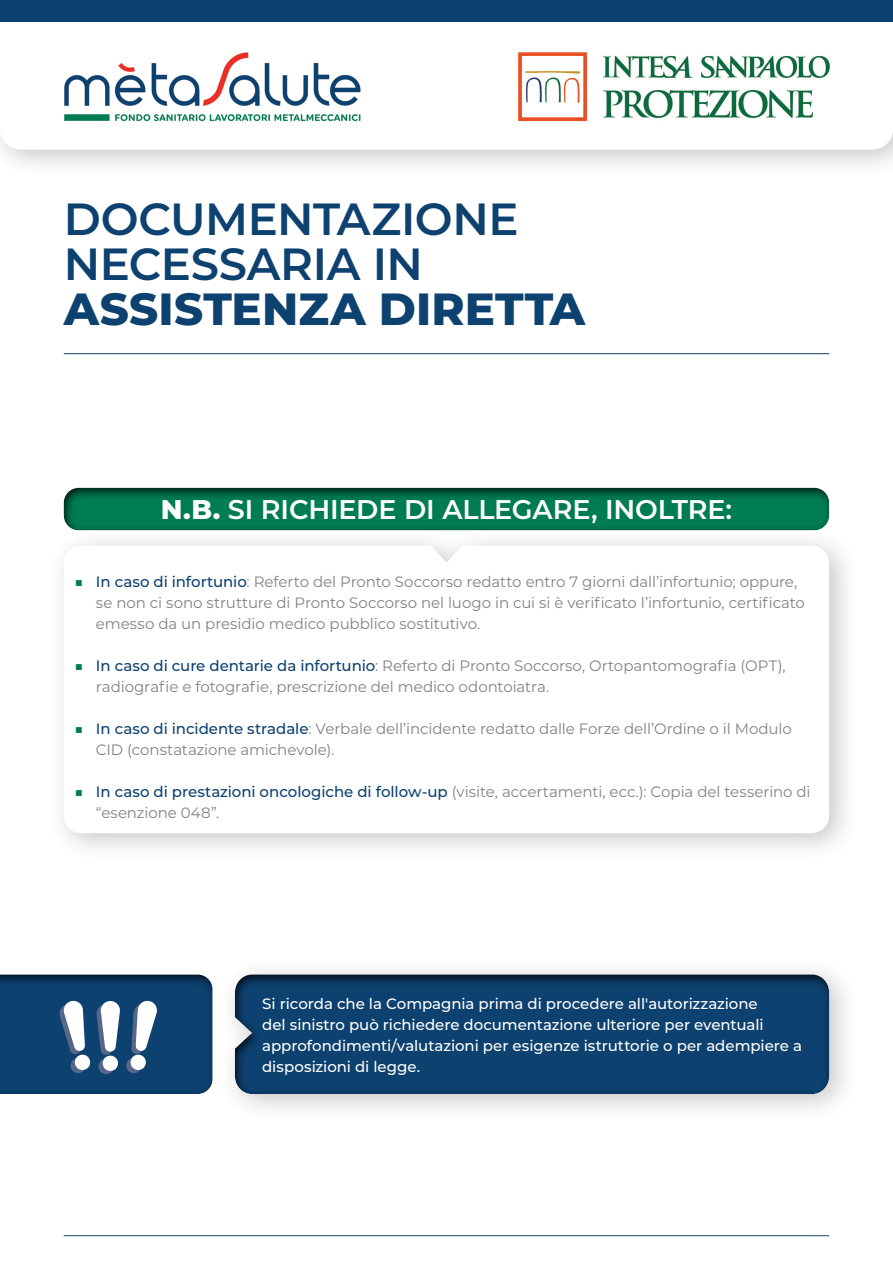
<style>
.page{position:relative;width:893px;height:1263px;background:#fff}
.page>*{position:absolute;margin:0;border:0;box-sizing:border-box;transform-origin:0 0}
.t1{font:600 45px/45px "Montserrat";letter-spacing:-.01em;color:#0d416f}
.t2{font:800 45px "Montserrat";letter-spacing:.005em;color:#0d416f}
.t3{font:600 27px "Montserrat";letter-spacing:-.005em;color:#fff}
.t4{font:15px/21px "Montserrat";letter-spacing:-.005em;color:#808285}
.t5{font:500 15px/21px "Montserrat";letter-spacing:-.005em;color:#fff}
.s1{font-weight:800}
.s2{font-weight:600;color:#007c53}
.s3{font-weight:500;color:#0d416f}
</style>
<div class="page">
<hr style="left:64px;top:1235px;width:765px;height:1px;background:#0d416f">
<div style="left:0;top:0;width:893px;height:179px;background:#231f20;opacity:.25"></div>
<svg style="left:0;top:21px;width:893px;height:129px"></svg>
<img style="left:501px;top:34px;width:346px;height:105px">
<img style="left:55px;top:44px;width:314px;height:88px">
<div style="left:0;top:0;width:893px;height:21px;background:#0d416f"></div>
<hr style="left:64px;top:353px;width:765px;height:1px;background:#0d416f">
<div style="left:63px;top:485px;width:768px;height:47px;background:#231f20;opacity:.96"></div>
<div style="left:47px;top:527px;width:813px;height:335px;background:#231f20;opacity:.25"></div>
<svg style="left:64px;top:546px;width:765px;height:287px"></svg>
<div style="left:218px;top:956px;width:642px;height:167px;background:#231f20;opacity:.25"></div>
<div style="left:233px;top:974px;width:597px;height:123px;background:#231f20;opacity:.96"></div>
<svg style="left:0;top:974px;width:213px;height:120px;background:#2a567d"></svg>
<h1 class="t1" style="left:64px;top:194px;width:456px">DOCUMENTAZIONE<br>NECESSARIA IN</h1>
<h1 class="t2" style="left:64px;top:276px;width:523px">ASSISTENZA DIRETTA</h1>
<h2 class="t3" style="left:161px;top:490px;width:573px"><span class="s1">N.B.</span> SI RICHIEDE DI ALLEGARE, INOLTRE:</h2>
<p class="t4" style="left:96px;top:571px;width:711px;text-indent:-21px"><span class="s2">■</span> <span class="s3">In caso di infortunio</span>: Referto del Pronto Soccorso redatto entro 7 giorni dall’infortunio; oppure, se non ci sono strutture di Pronto Soccorso nel luogo in cui si è verificato l’infortunio, certificato emesso da un presidio medico pubblico sostitutivo.</p>
<p class="t4" style="left:96px;top:655px;width:691px;text-indent:-21px"><span class="s2">■</span> <span class="s3">In caso di cure dentarie da infortunio</span>: Referto di Pronto Soccorso, Ortopantomografia (OPT), radiografie e fotografie, prescrizione del medico odontoiatra.</p>
<p class="t4" style="left:96px;top:718px;width:697px;text-indent:-21px"><span class="s2">■</span> <span class="s3">In caso di incidente stradale</span>: Verbale dell’incidente redatto dalle Forze dell’Ordine o il Modulo<br>CID (constatazione amichevole).</p>
<p class="t4" style="left:96px;top:781px;width:716px;text-indent:-21px"><span class="s2">■</span> <span class="s3">In caso di prestazioni oncologiche di follow-up</span> (visite, accertamenti, ecc.): Copia del tesserino di “esenzione 048”.</p>
<p class="t5" style="left:262px;top:992px;width:541px">Si ricorda che la Compagnia prima di procedere all'autorizzazione<br>del sinistro può richiedere documentazione ulteriore per eventuali approfondimenti/valutazioni per esigenze istruttorie o per adempiere a disposizioni di legge.</p>
</div>
